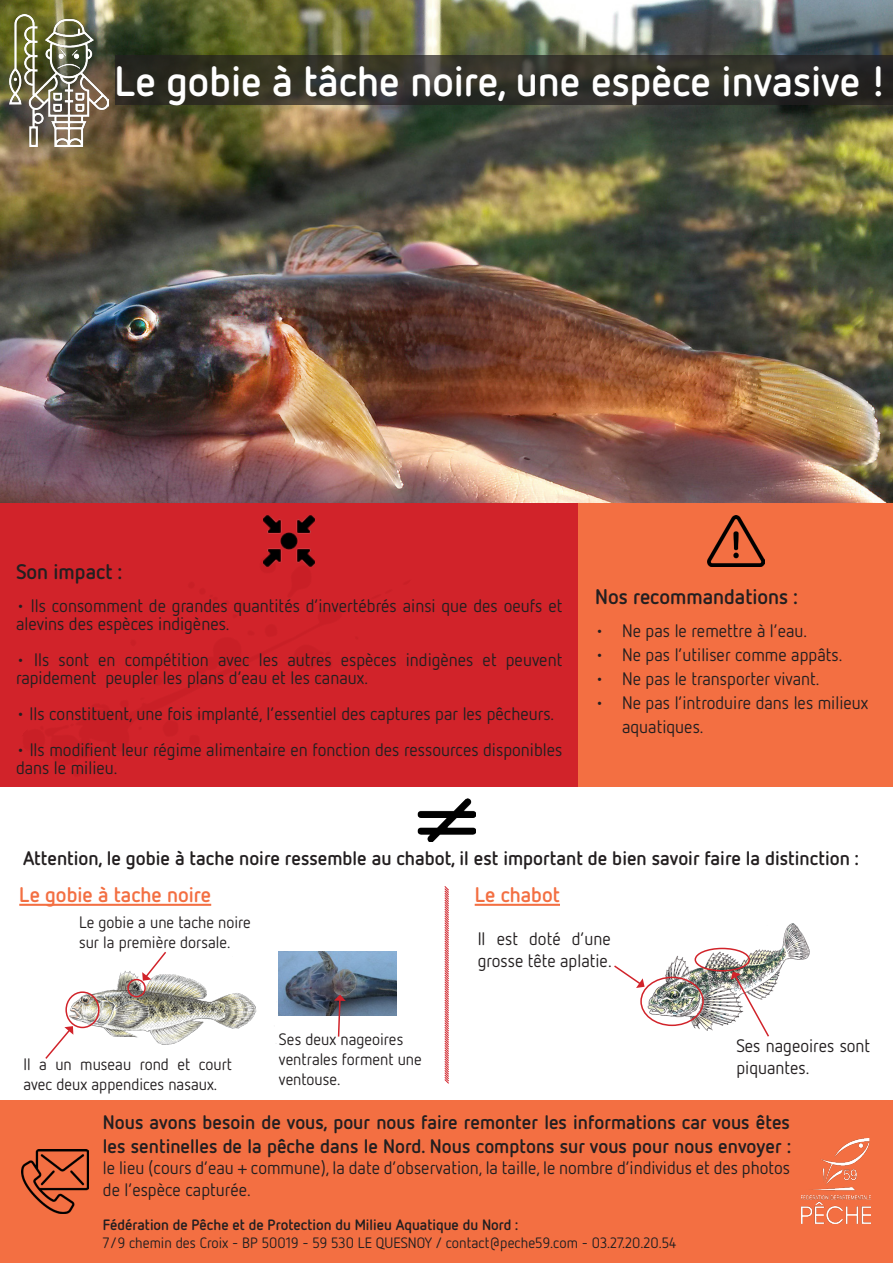
<style>
.page{position:relative;width:893px;height:1263px;background:#fff}
.page>*{position:absolute;margin:0;border:0;box-sizing:border-box;transform-origin:0 0}
.t1{font:700 42px "Netto OT";color:#fff}
.t2{font:700 21px "Netto OT";color:#231f20}
.t3{font:700 21px "Netto OT";color:#f36f42}
.t4{font:700 19.5px/23.4px "Netto OT";color:#231f20}
.t5{font:18px/21.6px "Netto OT";color:#231f20}
.t6{font:16.5px/19.8px "Netto OT";color:#231f20}
.t7{font:15px "Netto OT";color:#231f20}
.t8{font:700 15px "Netto OT";color:#231f20}
</style>
<div class="page">
<img style="left:0;top:0;width:893px;height:503px">
<svg style="left:115px;top:56px;width:778px;height:49px;background:#302f27"></svg>
<div style="left:0;top:503px;width:578px;height:284px;background:#d1232a"></div>
<div style="left:578px;top:503px;width:315px;height:284px;background:#f36f42"></div>
<div style="left:0;top:1100px;width:893px;height:163px;background:#f36f42"></div>
<img style="left:707px;top:515px;width:57px;height:51px">
<img style="left:418px;top:799px;width:57px;height:42px">
<img style="left:21px;top:1149px;width:68px;height:64px">
<svg style="left:444px;top:886px;width:5px;height:198px"></svg>
<img style="left:67px;top:956px;width:219px;height:89px">
<img style="left:641px;top:923px;width:169px;height:108px">
<img style="left:16px;top:450px;width:397px;height:117px">
<img style="left:264px;top:515px;width:51px;height:51px">
<img style="left:802px;top:1139px;width:68px;height:85px">
<hr style="left:19px;top:904px;width:192px;height:2px;background:#f36f42">
<div style="left:127px;top:979px;width:19px;height:18px;border:2px solid #d1232a;border-radius:50%"></div>
<svg style="left:142px;top:952px;width:26px;height:29px"></svg>
<div style="left:65px;top:991px;width:35px;height:37px;border:2px solid #d1232a;border-radius:50%"></div>
<svg style="left:45px;top:1026px;width:28px;height:33px"></svg>
<img style="left:279px;top:952px;width:118px;height:63px">
<svg style="left:334px;top:994px;width:12px;height:43px"></svg>
<hr style="left:475px;top:904px;width:85px;height:2px;background:#f36f42">
<div style="left:640px;top:977px;width:64px;height:49px;border:2px solid #d1232a;border-radius:50%"></div>
<svg style="left:731px;top:971px;width:39px;height:66px"></svg>
<div style="left:694px;top:948px;width:56px;height:23px;border:2px solid #d1232a;border-radius:50%"></div>
<svg style="left:614px;top:964px;width:31px;height:24px"></svg>
<img style="left:10px;top:15px;width:99px;height:131px">
<p class="t1" style="left:115px;top:55px;width:773px">Le gobie à tâche noire, une espèce invasive !</p>
<p class="t2" style="left:16px;top:559px;width:107px">Son impact :</p>
<p class="t5" style="left:16px;top:597px;width:548px;line-height:18px">• Ils consomment de grandes quantités d’invertébrés ainsi que des oeufs et alevins des espèces indigènes.</p>
<p class="t5" style="left:16px;top:651px;width:548px;line-height:18px">• Ils sont en compétition avec les autres espèces indigènes et peuvent rapidement peupler les plans d’eau et les canaux.</p>
<p class="t5" style="left:16px;top:703px;width:540px">• Ils constituent, une fois implanté, l’essentiel des captures par les pêcheurs.</p>
<p class="t5" style="left:16px;top:741px;width:548px;line-height:18px">• Ils modifient leur régime alimentaire en fonction des ressources disponibles dans le milieu.</p>
<p class="t2" style="left:595px;top:583px;width:204px">Nos recommandations :</p>
<p class="t5" style="left:595px;top:619px;width:214px">• Ne pas le remettre à l’eau.</p>
<p class="t5" style="left:595px;top:643px;width:249px">• Ne pas l’utiliser comme appâts.</p>
<p class="t5" style="left:595px;top:667px;width:226px">• Ne pas le transporter vivant.</p>
<p class="t5" style="left:622px;top:690px;width:248px;line-height:24px;text-indent:-27px">• Ne pas l’introduire dans les milieux aquatiques.</p>
<p class="t4" style="left:23px;top:846px;width:837px">Attention, le gobie à tache noire ressemble au chabot, il est important de bien savoir faire la distinction :</p>
<p class="t3" style="left:19px;top:882px;width:193px">Le gobie à tache noire</p>
<p class="t3" style="left:475px;top:882px;width:87px">Le chabot</p>
<p class="t5" style="left:478px;top:928px;width:135px">Il est doté d’une grosse tête aplatie.</p>
<p class="t6" style="left:79px;top:912px;width:173px">Le gobie a une tache noire sur la première dorsale.</p>
<p class="t6" style="left:24px;top:1054px;width:210px">Il a un museau rond et court avec deux appendices nasaux.</p>
<p class="t6" style="left:279px;top:1029px;width:144px">Ses deux nageoires ventrales forment une ventouse.</p>
<p class="t5" style="left:736px;top:1034px;width:135px">Ses nageoires sont piquantes.</p>
<p class="t4" style="left:103px;top:1110px;width:689px">Nous avons besoin de vous, pour nous faire remonter les informations car vous êtes les sentinelles de la pêche dans le Nord. Nous comptons sur vous pour nous envoyer :</p>
<p class="t5" style="left:103px;top:1157px;width:689px">le lieu (cours d’eau + commune), la date d’observation, la taille, le nombre d’individus et des photos de l’espèce capturée.</p>
<p class="t8" style="left:103px;top:1215px;width:417px">Fédération de Pêche et de Protection du Milieu Aquatique du Nord :</p>
<p class="t7" style="left:103px;top:1233px;width:575px">7/9 chemin des Croix - BP 50019 - 59 530 LE QUESNOY / contact@peche59.com - 03.27.20.20.54</p>
</div>
